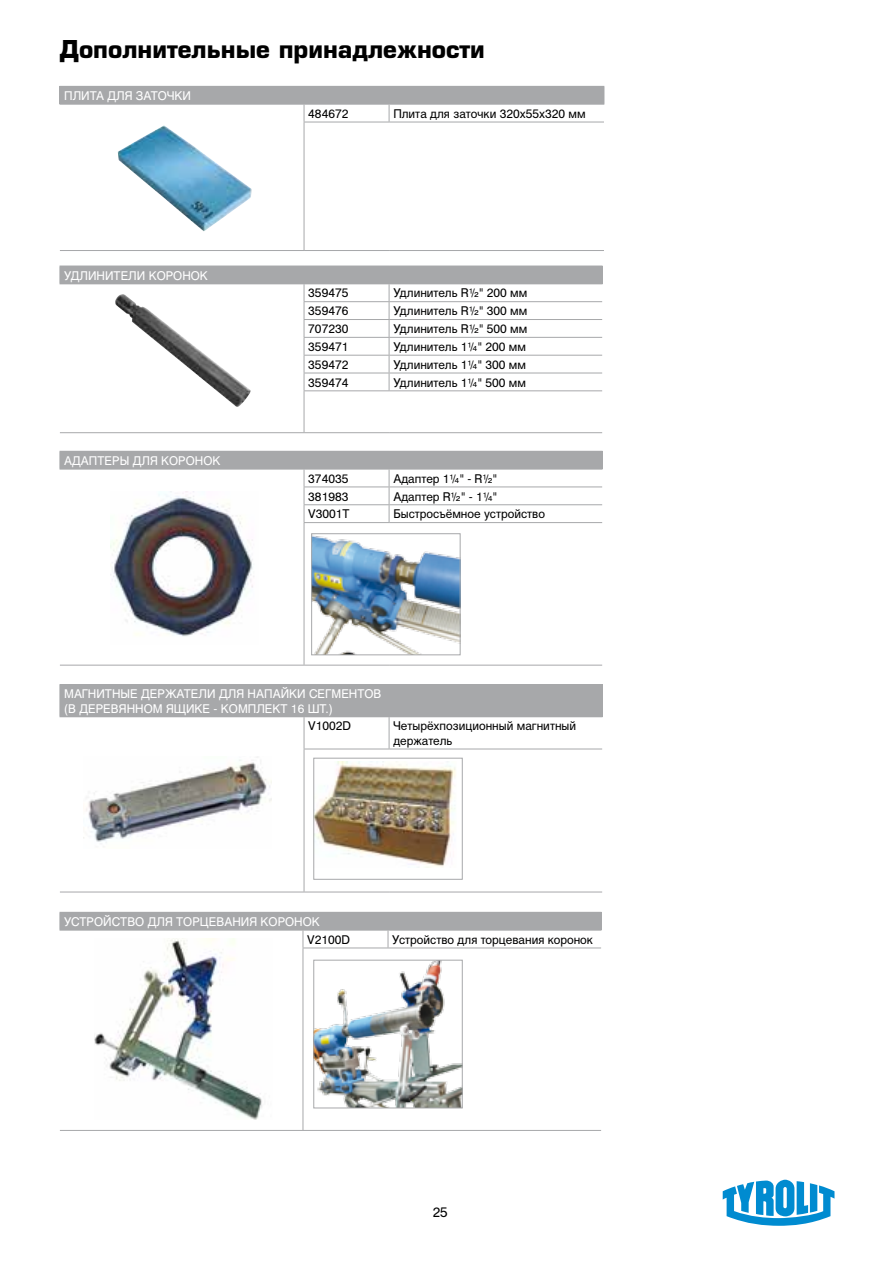
<style>
.page{position:relative;width:893px;height:1263px;background:#fff}
.page>*{position:absolute;margin:0;border:0;box-sizing:border-box;transform-origin:0 0}
.t1{font:700 24px "Europe";color:#000}
.t2{font:13.5px "Cyrvetica";color:#000}
.t3{font:12px/14.4px "Cyrvetica";color:#000}
.t4{font:12px "Cyrvetica";color:#fff}
</style>
<div class="page">
<div style="left:60px;top:451px;width:542px;height:18px;background:#a7a8aa"></div>
<hr style="left:389px;top:451px;width:214px;height:1px;background:#a7a8aa">
<hr style="left:60px;top:469px;width:244px;height:1px;background:#a7a8aa">
<hr style="left:304px;top:469px;width:85px;height:1px;background:#a7a8aa">
<hr style="left:389px;top:469px;width:214px;height:1px;background:#a7a8aa">
<hr style="left:304px;top:487px;width:85px;height:1px;background:#a7a8aa">
<hr style="left:389px;top:487px;width:213px;height:1px;background:#a7a8aa">
<hr style="left:304px;top:504px;width:85px;height:1px;background:#a7a8aa">
<svg style="left:304px;top:469px;width:1px;height:53px"></svg>
<hr style="left:389px;top:504px;width:213px;height:1px;background:#a7a8aa">
<svg style="left:389px;top:469px;width:1px;height:53px"></svg>
<hr style="left:304px;top:522px;width:85px;height:1px;background:#a7a8aa">
<hr style="left:304px;top:523px;width:1px;height:142px;background:#a7a8aa">
<hr style="left:389px;top:522px;width:213px;height:1px;background:#a7a8aa">
<hr style="left:60px;top:665px;width:244px;height:1px;background:#a7a8aa">
<hr style="left:304px;top:665px;width:85px;height:1px;background:#a7a8aa">
<hr style="left:389px;top:665px;width:213px;height:1px;background:#a7a8aa">
<svg style="left:602px;top:452px;width:1px;height:17px"></svg>
<div style="left:60px;top:86px;width:544px;height:18px;background:#a7a8aa"></div>
<hr style="left:60px;top:104px;width:244px;height:1px;background:#a7a8aa">
<hr style="left:304px;top:104px;width:85px;height:1px;background:#a7a8aa">
<hr style="left:389px;top:104px;width:215px;height:1px;background:#a7a8aa">
<svg style="left:304px;top:105px;width:1px;height:17px"></svg>
<svg style="left:389px;top:105px;width:1px;height:17px"></svg>
<hr style="left:304px;top:122px;width:85px;height:1px;background:#a7a8aa">
<hr style="left:304px;top:122px;width:1px;height:128px;background:#a7a8aa">
<hr style="left:389px;top:122px;width:215px;height:1px;background:#a7a8aa">
<hr style="left:60px;top:250px;width:244px;height:1px;background:#a7a8aa">
<hr style="left:304px;top:250px;width:85px;height:1px;background:#a7a8aa">
<hr style="left:389px;top:250px;width:215px;height:1px;background:#a7a8aa">
<svg style="left:604px;top:87px;width:1px;height:17px"></svg>
<img style="left:118px;top:126px;width:134px;height:105px">
<div style="left:60px;top:266px;width:542px;height:18px;background:#a7a8aa"></div>
<hr style="left:389px;top:283px;width:214px;height:1px;background:#a7a8aa">
<hr style="left:304px;top:301px;width:85px;height:1px;background:#a7a8aa">
<hr style="left:389px;top:301px;width:213px;height:1px;background:#a7a8aa">
<hr style="left:304px;top:319px;width:85px;height:1px;background:#a7a8aa">
<hr style="left:389px;top:319px;width:213px;height:1px;background:#a7a8aa">
<hr style="left:304px;top:337px;width:85px;height:1px;background:#a7a8aa">
<hr style="left:389px;top:337px;width:213px;height:1px;background:#a7a8aa">
<hr style="left:304px;top:355px;width:85px;height:1px;background:#a7a8aa">
<hr style="left:389px;top:355px;width:213px;height:1px;background:#a7a8aa">
<hr style="left:304px;top:373px;width:85px;height:1px;background:#a7a8aa">
<hr style="left:389px;top:373px;width:213px;height:1px;background:#a7a8aa">
<svg style="left:389px;top:284px;width:1px;height:106px"></svg>
<hr style="left:304px;top:390px;width:85px;height:1px;background:#a7a8aa">
<hr style="left:389px;top:390px;width:213px;height:1px;background:#a7a8aa">
<hr style="left:60px;top:432px;width:244px;height:1px;background:#a7a8aa">
<hr style="left:304px;top:432px;width:85px;height:1px;background:#a7a8aa">
<hr style="left:389px;top:432px;width:213px;height:1px;background:#a7a8aa">
<svg style="left:602px;top:266px;width:1px;height:17px"></svg>
<svg style="left:304px;top:284px;width:1px;height:106px"></svg>
<hr style="left:304px;top:391px;width:1px;height:41px;background:#a7a8aa">
<img style="left:115px;top:294px;width:136px;height:113px">
<div style="left:60px;top:684px;width:542px;height:33px;background:#a7a8aa"></div>
<hr style="left:389px;top:684px;width:214px;height:1px;background:#a7a8aa">
<hr style="left:389px;top:716px;width:214px;height:1px;background:#a7a8aa">
<hr style="left:389px;top:717px;width:1px;height:32px;background:#a7a8aa">
<hr style="left:304px;top:749px;width:85px;height:1px;background:#a7a8aa">
<hr style="left:389px;top:749px;width:213px;height:1px;background:#a7a8aa">
<hr style="left:60px;top:892px;width:244px;height:1px;background:#a7a8aa">
<hr style="left:304px;top:892px;width:85px;height:1px;background:#a7a8aa">
<hr style="left:389px;top:892px;width:213px;height:1px;background:#a7a8aa">
<hr style="left:602px;top:685px;width:1px;height:31px;background:#a7a8aa">
<hr style="left:304px;top:717px;width:1px;height:32px;background:#a7a8aa">
<hr style="left:304px;top:749px;width:1px;height:143px;background:#a7a8aa">
<div style="left:60px;top:912px;width:541px;height:18px;background:#a7a8aa"></div>
<hr style="left:60px;top:930px;width:243px;height:1px;background:#a7a8aa">
<hr style="left:303px;top:930px;width:85px;height:1px;background:#a7a8aa">
<hr style="left:388px;top:930px;width:213px;height:1px;background:#a7a8aa">
<svg style="left:388px;top:930px;width:1px;height:17px"></svg>
<hr style="left:303px;top:947px;width:85px;height:1px;background:#a7a8aa">
<hr style="left:388px;top:947px;width:213px;height:1px;background:#a7a8aa">
<hr style="left:60px;top:1130px;width:243px;height:1px;background:#a7a8aa">
<hr style="left:303px;top:1130px;width:85px;height:1px;background:#a7a8aa">
<hr style="left:388px;top:1130px;width:213px;height:1px;background:#a7a8aa">
<svg style="left:601px;top:913px;width:1px;height:17px"></svg>
<svg style="left:303px;top:930px;width:1px;height:17px"></svg>
<hr style="left:303px;top:948px;width:1px;height:182px;background:#a7a8aa">
<img style="left:94px;top:938px;width:168px;height:181px">
<img style="left:316px;top:962px;width:144px;height:144px">
<div style="left:314px;top:960px;width:148px;height:148px;border:1px solid #a7a8aa"></div>
<img style="left:316px;top:761px;width:140px;height:106px">
<div style="left:314px;top:758px;width:148px;height:121px;border:1px solid #a7a8aa"></div>
<img style="left:110px;top:491px;width:144px;height:146px">
<img style="left:83px;top:757px;width:189px;height:90px">
<img style="left:313px;top:535px;width:145px;height:118px">
<div style="left:311px;top:533px;width:149px;height:122px;border:1px solid #a7a8aa"></div>
<svg style="left:723px;top:1180px;width:111px;height:46px"></svg>
<h1 class="t1" style="left:60px;top:35px;width:427px">Дополнительные принадлежности</h1>
<p class="t4" style="left:64px;top:89px;width:17px">Плитадл</p>
<p class="t4" style="left:125px;top:89px;width:28px">я заточки</p>
<p class="t4" style="left:64px;top:269px;width:16px">Удлинителикоронок</p>
<p class="t4" style="left:64px;top:454px;width:9px">адаптер</p>
<p class="t4" style="left:120px;top:454px;width:48px">ы дл я коронок</p>
<p class="t3" style="left:308px;top:106px;width:42px">484672</p>
<p class="t3" style="left:393px;top:106px;width:194px">Плита для заточки 320х55х320 мм</p>
<p class="t3" style="left:308px;top:286px;width:42px">359475</p>
<p class="t3" style="left:393px;top:286px;width:135px">Удлинитель RЅ" 200 мм</p>
<p class="t3" style="left:308px;top:304px;width:42px">359476</p>
<p class="t3" style="left:393px;top:304px;width:135px">Удлинитель RЅ" 300 мм</p>
<p class="t3" style="left:308px;top:322px;width:42px">707230</p>
<p class="t3" style="left:393px;top:322px;width:135px">Удлинитель RЅ" 500 мм</p>
<p class="t3" style="left:308px;top:340px;width:42px">359471</p>
<p class="t3" style="left:393px;top:340px;width:134px">Удлинитель 1ј" 200 мм</p>
<p class="t3" style="left:308px;top:357px;width:42px">359472</p>
<p class="t3" style="left:393px;top:357px;width:134px">Удлинитель 1ј" 300 мм</p>
<p class="t3" style="left:308px;top:375px;width:42px">359474</p>
<p class="t3" style="left:393px;top:375px;width:134px">Удлинитель 1ј" 500 мм</p>
<p class="t3" style="left:308px;top:471px;width:42px">374035</p>
<p class="t3" style="left:393px;top:471px;width:105px">Адаптер 1ј" - RЅ"</p>
<p class="t3" style="left:308px;top:489px;width:42px">381983</p>
<p class="t3" style="left:393px;top:489px;width:105px">Адаптер RЅ" - 1ј"</p>
<p class="t3" style="left:308px;top:507px;width:43px">V3001T</p>
<p class="t3" style="left:393px;top:507px;width:153px">Быстросъёмное устройство</p>
<p class="t4" style="left:64px;top:687px;width:19px">Магнитн</p>
<p class="t4" style="left:121px;top:687px;width:18px">ыедер</p>
<p class="t4" style="left:165px;top:687px;width:20px">жателидл</p>
<p class="t4" style="left:236px;top:687px;width:17px">я напа</p>
<p class="t4" style="left:281px;top:687px;width:17px">йкисегментов</p>
<p class="t4" style="left:64px;top:701px;width:12px">(вдерев</p>
<p class="t4" style="left:119px;top:701px;width:16px">янном</p>
<p class="t4" style="left:166px;top:701px;width:27px">ящике</p>
<p class="t4" style="left:214px;top:701px;width:12px">- комплект</p>
<p class="t4" style="left:291px;top:701px;width:43px">16 шт.)</p>
<p class="t3" style="left:308px;top:719px;width:45px">V1002D</p>
<p class="t3" style="left:393px;top:719px;width:184px">Четырёхпозиционный магнитный держатель</p>
<p class="t4" style="left:64px;top:915px;width:257px">УСТРОЙСТВО ДЛЯ ТОРЦЕВАНИЯ КОРОНОК</p>
<p class="t3" style="left:307px;top:932px;width:45px">V2100D</p>
<p class="t3" style="left:392px;top:932px;width:202px">Устройство для торцевания коронок</p>
<p class="t2" style="left:433px;top:1205px;width:17px">25</p>
</div>
